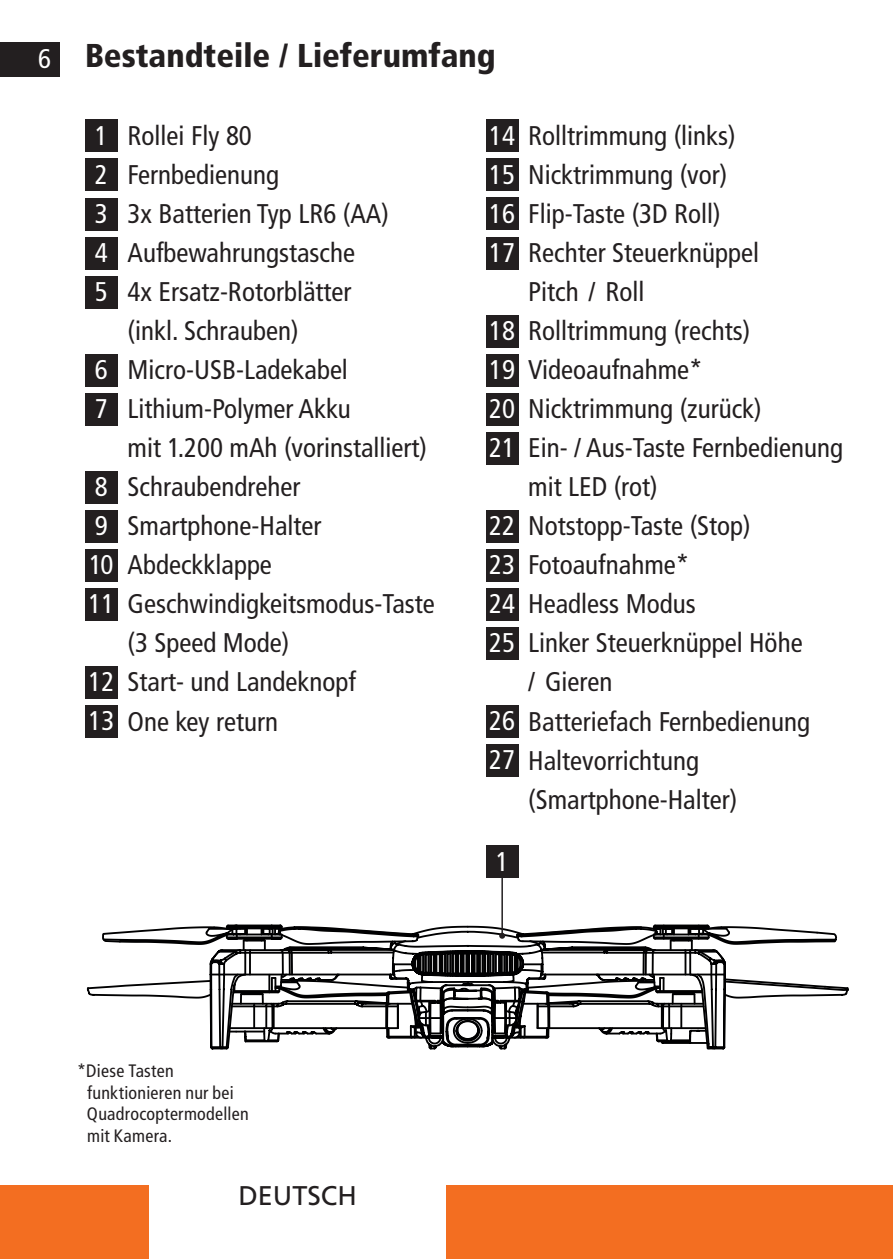
<style>
.page{position:relative;width:893px;height:1259px;background:#fff}
.page>*{position:absolute;margin:0;border:0;box-sizing:border-box;transform-origin:0 0}
.t1{font:900 condensed 33px "Frutiger LT";color:#231f20}
.t2{font:condensed 27px/39px "Frutiger LT";color:#231f20}
.t3{font:condensed 27px "Frutiger LT";color:#fff}
.t4{font:27px "Frutiger LT";color:#231f20}
.Fließtext{font:condensed 18px/21.6px "Frutiger LT";letter-spacing:.015em;color:#231f20}
</style>
<div class="page">
<div style="left:0;top:1184px;width:149px;height:75px;background:#f36e21"></div>
<div style="left:446px;top:1184px;width:447px;height:75px;background:#f36e21"></div>
<div style="left:0;top:43px;width:60px;height:34px;background:#231f20"></div>
<div style="left:85px;top:119px;width:33px;height:33px;background:#231f20"></div>
<div style="left:486px;top:432px;width:33px;height:32px;background:#231f20"></div>
<div style="left:486px;top:393px;width:33px;height:32px;background:#231f20"></div>
<div style="left:85px;top:588px;width:33px;height:32px;background:#231f20"></div>
<div style="left:85px;top:158px;width:33px;height:33px;background:#231f20"></div>
<div style="left:486px;top:510px;width:33px;height:32px;background:#231f20"></div>
<div style="left:85px;top:666px;width:33px;height:32px;background:#231f20"></div>
<div style="left:85px;top:198px;width:33px;height:32px;background:#231f20"></div>
<div style="left:486px;top:549px;width:33px;height:32px;background:#231f20"></div>
<div style="left:85px;top:705px;width:33px;height:33px;background:#231f20"></div>
<div style="left:85px;top:237px;width:33px;height:32px;background:#231f20"></div>
<div style="left:486px;top:588px;width:33px;height:32px;background:#231f20"></div>
<div style="left:486px;top:119px;width:33px;height:33px;background:#231f20"></div>
<div style="left:85px;top:276px;width:33px;height:32px;background:#231f20"></div>
<div style="left:486px;top:627px;width:33px;height:32px;background:#231f20"></div>
<div style="left:486px;top:158px;width:33px;height:33px;background:#231f20"></div>
<div style="left:85px;top:354px;width:33px;height:32px;background:#231f20"></div>
<div style="left:486px;top:705px;width:33px;height:32px;background:#231f20"></div>
<div style="left:486px;top:198px;width:33px;height:32px;background:#231f20"></div>
<div style="left:85px;top:393px;width:33px;height:32px;background:#231f20"></div>
<div style="left:486px;top:237px;width:33px;height:32px;background:#231f20"></div>
<div style="left:85px;top:471px;width:33px;height:32px;background:#231f20"></div>
<div style="left:486px;top:315px;width:33px;height:32px;background:#231f20"></div>
<div style="left:85px;top:510px;width:33px;height:32px;background:#231f20"></div>
<div style="left:486px;top:354px;width:33px;height:32px;background:#231f20"></div>
<div style="left:85px;top:549px;width:33px;height:32px;background:#231f20"></div>
<div style="left:486px;top:744px;width:33px;height:32px;background:#231f20"></div>
<svg style="left:727px;top:926px;width:110px;height:19px"></svg>
<svg style="left:727px;top:978px;width:117px;height:21px"></svg>
<div style="left:486px;top:845px;width:33px;height:33px;background:#231f20"></div>
<hr style="left:501px;top:871px;width:2px;height:64px;background:#231f20">
<svg style="left:101px;top:923px;width:626px;height:127px"></svg>
<p class="t3" style="left:38px;top:43px;width:14px">6</p>
<p class="t1" style="left:85px;top:36px;width:412px">Bestandteile / Lieferumfang</p>
<p class="t3" style="left:95px;top:120px;width:14px">1</p>
<p class="t3" style="left:95px;top:159px;width:14px">2</p>
<p class="t3" style="left:95px;top:198px;width:14px">3</p>
<p class="t3" style="left:95px;top:237px;width:14px">4</p>
<p class="t3" style="left:95px;top:276px;width:14px">5</p>
<p class="t3" style="left:95px;top:354px;width:14px">6</p>
<p class="t3" style="left:95px;top:393px;width:14px">7</p>
<p class="t3" style="left:95px;top:471px;width:14px">8</p>
<p class="t3" style="left:95px;top:510px;width:14px">9</p>
<p class="t3" style="left:89px;top:549px;width:26px">10</p>
<p class="t3" style="left:88px;top:588px;width:27px">11</p>
<p class="t3" style="left:88px;top:666px;width:27px">12</p>
<p class="t3" style="left:88px;top:705px;width:27px">13</p>
<p class="t2" style="left:128px;top:117px;width:126px">Rollei Fly 80</p>
<p class="t2" style="left:128px;top:156px;width:153px">Fernbedienung</p>
<p class="t2" style="left:128px;top:195px;width:263px">3x Batterien Typ LR6 (AA)</p>
<p class="t2" style="left:128px;top:234px;width:229px">Aufbewahrungstasche</p>
<p class="t2" style="left:128px;top:273px;width:225px">4x Ersatz-Rotorblätter (inkl. Schrauben)</p>
<p class="t2" style="left:128px;top:351px;width:222px">Micro-USB-Ladekabel</p>
<p class="t2" style="left:128px;top:390px;width:301px">Lithium-Polymer Akku<br>mit 1.200 mAh (vorinstalliert)</p>
<p class="t2" style="left:128px;top:468px;width:174px">Schraubendreher</p>
<p class="t2" style="left:128px;top:507px;width:195px">Smartphone-Halter</p>
<p class="t2" style="left:128px;top:546px;width:146px">Abdeckklappe</p>
<p class="t2" style="left:128px;top:585px;width:309px">Geschwindigkeitsmodus-Taste (3 Speed Mode)</p>
<p class="t2" style="left:128px;top:663px;width:230px">Start- und Landeknopf</p>
<p class="t2" style="left:128px;top:702px;width:152px">One key return</p>
<p class="t3" style="left:489px;top:120px;width:27px">14</p>
<p class="t3" style="left:489px;top:159px;width:27px">15</p>
<p class="t3" style="left:489px;top:198px;width:27px">16</p>
<p class="t3" style="left:489px;top:237px;width:27px">17</p>
<p class="t3" style="left:489px;top:315px;width:27px">18</p>
<p class="t3" style="left:489px;top:354px;width:27px">19</p>
<p class="t3" style="left:489px;top:393px;width:27px">20</p>
<p class="t3" style="left:489px;top:432px;width:27px">21</p>
<p class="t3" style="left:489px;top:510px;width:27px">22</p>
<p class="t3" style="left:489px;top:549px;width:27px">23</p>
<p class="t3" style="left:489px;top:588px;width:27px">24</p>
<p class="t3" style="left:489px;top:627px;width:27px">25</p>
<p class="t3" style="left:489px;top:705px;width:27px">26</p>
<p class="t3" style="left:489px;top:744px;width:27px">27</p>
<p class="t2" style="left:528px;top:117px;width:209px">Rolltrimmung (links)</p>
<p class="t2" style="left:528px;top:156px;width:200px">Nicktrimmung (vor)</p>
<p class="t2" style="left:528px;top:195px;width:194px">Flip-Taste (3D Roll)</p>
<p class="t2" style="left:528px;top:234px;width:232px">Rechter Steuerknüppel<br>Pitch / Roll</p>
<p class="t2" style="left:528px;top:312px;width:223px">Rolltrimmung (rechts)</p>
<p class="t2" style="left:528px;top:351px;width:176px">Videoaufnahme*</p>
<p class="t2" style="left:528px;top:390px;width:235px">Nicktrimmung (zurück)</p>
<p class="t2" style="left:528px;top:429px;width:316px">Ein- / Aus-Taste Fernbedienung mit LED (rot)</p>
<p class="t2" style="left:528px;top:507px;width:224px">Notstopp-Taste (Stop)</p>
<p class="t2" style="left:528px;top:546px;width:163px">Fotoaufnahme*</p>
<p class="t2" style="left:528px;top:585px;width:169px">Headless Modus</p>
<p class="t2" style="left:528px;top:624px;width:276px">Linker Steuerknüppel Höhe / Gieren</p>
<p class="t2" style="left:528px;top:702px;width:283px">Batteriefach Fernbedienung</p>
<p class="t2" style="left:528px;top:741px;width:210px">Haltevorrichtung (Smartphone-Halter)</p>
<p class="t3" style="left:496px;top:845px;width:14px">1</p>
<p class="Fließtext" style="left:87px;top:1060px;width:163px;text-indent:-10px">*Diese Tasten funktionieren nur bei<br>Quadrocoptermodellen mit Kamera.</p>
<p class="t4" style="left:238px;top:1179px;width:120px">DEUTSCH</p>
</div>
